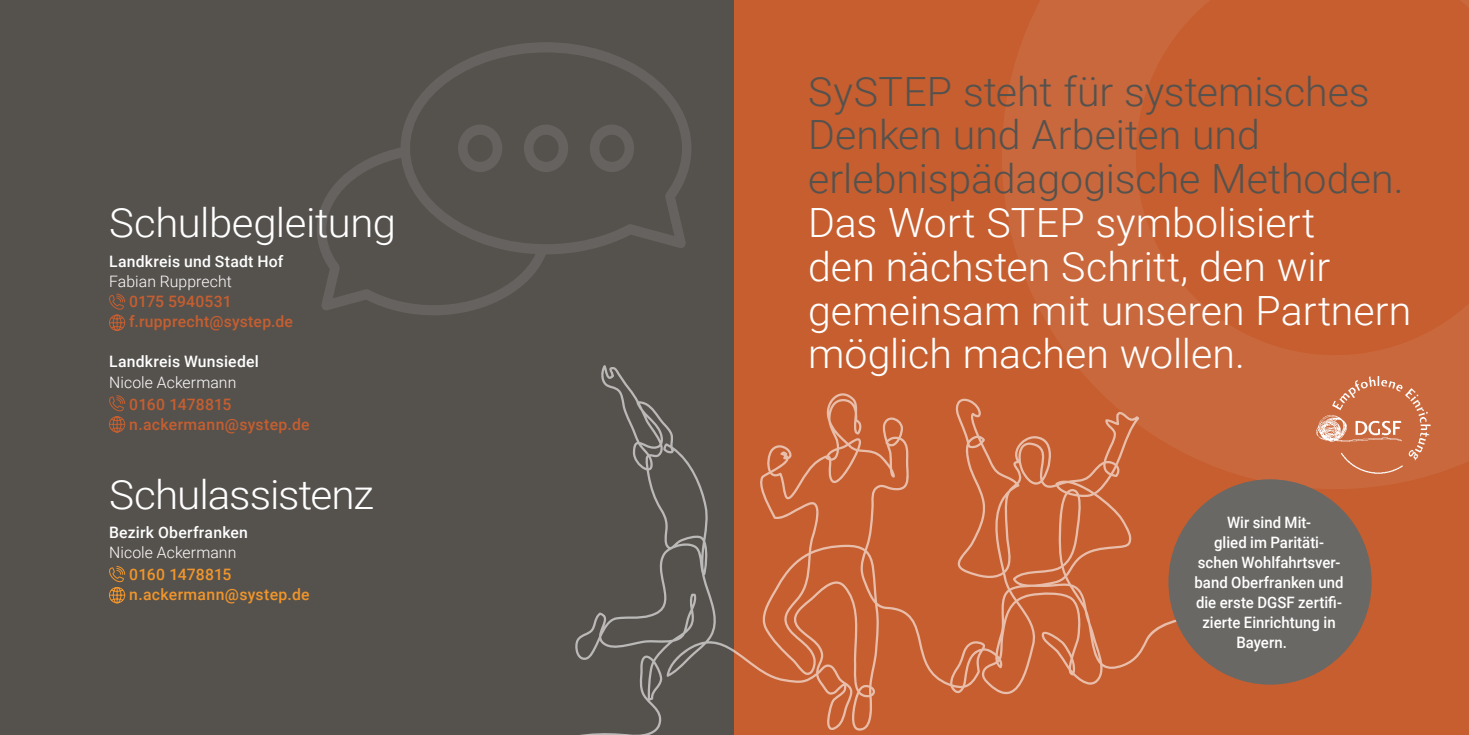
<style>
.page{position:relative;width:1469px;height:735px;background:#fff}
.page>*{position:absolute;margin:0;border:0;box-sizing:border-box;transform-origin:0 0}
.t1{font:300 40.25px/43.8px "Roboto";color:#fff}
.t2{font:300 40.25px/43.8px "Roboto";color:#55524e}
.t3{font:300 40.25px "Roboto";color:#fff;scale:1.04 1}
.t4{font:300 40.25px "Roboto";letter-spacing:-.025em;color:#fff;scale:1.05 1}
.t5{font:500 15.75px "Roboto";letter-spacing:.005em;color:#fff;scale:.95 1}
.t6{font:500 15.75px/20.1px "Roboto";letter-spacing:.015em;color:#c65e2f}
.t7{font:500 15.75px "Roboto";letter-spacing:.005em;color:#fff}
.t8{font:300 15.75px "Roboto";letter-spacing:.005em;color:#fff}
.t9{font:500 15.75px/20.1px "Roboto";letter-spacing:.02em;color:#f1952a}
</style>
<div class="page">
<div style="left:0;top:0;width:737px;height:734px;background:#55524e"></div>
<svg style="left:405px;top:42px;width:286px;height:211px"></svg>
<svg style="left:590px;top:124px;width:44px;height:48px"></svg>
<svg style="left:317px;top:124px;width:251px;height:191px"></svg>
<svg style="left:109px;top:293px;width:16px;height:38px"></svg>
<svg style="left:109px;top:395px;width:16px;height:37px"></svg>
<svg style="left:109px;top:566px;width:16px;height:37px"></svg>
<div style="left:734px;top:0;width:734px;height:734px;background:#c65e2f"></div>
<svg style="left:1002px;top:0;width:466px;height:483px"></svg>
<img style="left:1298px;top:353px;width:150px;height:142px">
<svg style="left:575px;top:365px;width:633px;height:369px"></svg>
<div style="left:1168px;top:479px;width:203px;height:205px;background:#6a6864;border-radius:50%"></div>
<h1 class="t3" style="left:109px;top:194px;width:277px">Schulbegleitung</h1>
<p class="t7" style="left:109px;top:250px;width:176px">Landkreis und Stadt Hof</p>
<p class="t8" style="left:109px;top:270px;width:124px">Fabian Rupprecht</p>
<p class="t6" style="left:129px;top:290px;width:165px">0175 5940531 f.rupprecht@systep.de</p>
<p class="t7" style="left:109px;top:350px;width:151px">Landkreis Wunsiedel</p>
<p class="t8" style="left:109px;top:371px;width:129px">Nicole Ackermann</p>
<p class="t6" style="left:129px;top:393px;width:182px">0160 1478815 n.ackermann@systep.de</p>
<h1 class="t4" style="left:109px;top:465px;width:254px">Schulassistenz</h1>
<p class="t7" style="left:109px;top:521px;width:140px">Bezirk Oberfranken</p>
<p class="t8" style="left:109px;top:541px;width:129px">Nicole Ackermann</p>
<p class="t9" style="left:129px;top:563px;width:182px">0160 1478815 n.ackermann@systep.de</p>
<h1 class="t2" style="left:808px;top:68px;width:597px">SySTEP steht für systemisches<br>Denken und Arbeiten und erlebnispädagogische Methoden.</h1>
<h1 class="t1" style="left:808px;top:199px;width:605px">Das Wort STEP symbolisiert<br>den nächsten Schritt, den wir gemeinsam mit unseren Partnern möglich machen wollen.</h1>
<p class="t5" style="left:1227px;top:510px;width:90px">Wir sind Mit-</p>
<p class="t5" style="left:1214px;top:530px;width:117px">glied im Paritäti-</p>
<p class="t5" style="left:1197px;top:551px;width:152px">schen Wohlfahrtsver-</p>
<p class="t5" style="left:1194px;top:571px;width:158px">band Oberfranken und</p>
<p class="t5" style="left:1196px;top:591px;width:155px">die erste DGSF zertifi-</p>
<p class="t5" style="left:1202px;top:611px;width:142px">zierte Einrichtung in</p>
<p class="t5" style="left:1236px;top:631px;width:55px">Bayern.</p>
</div>
